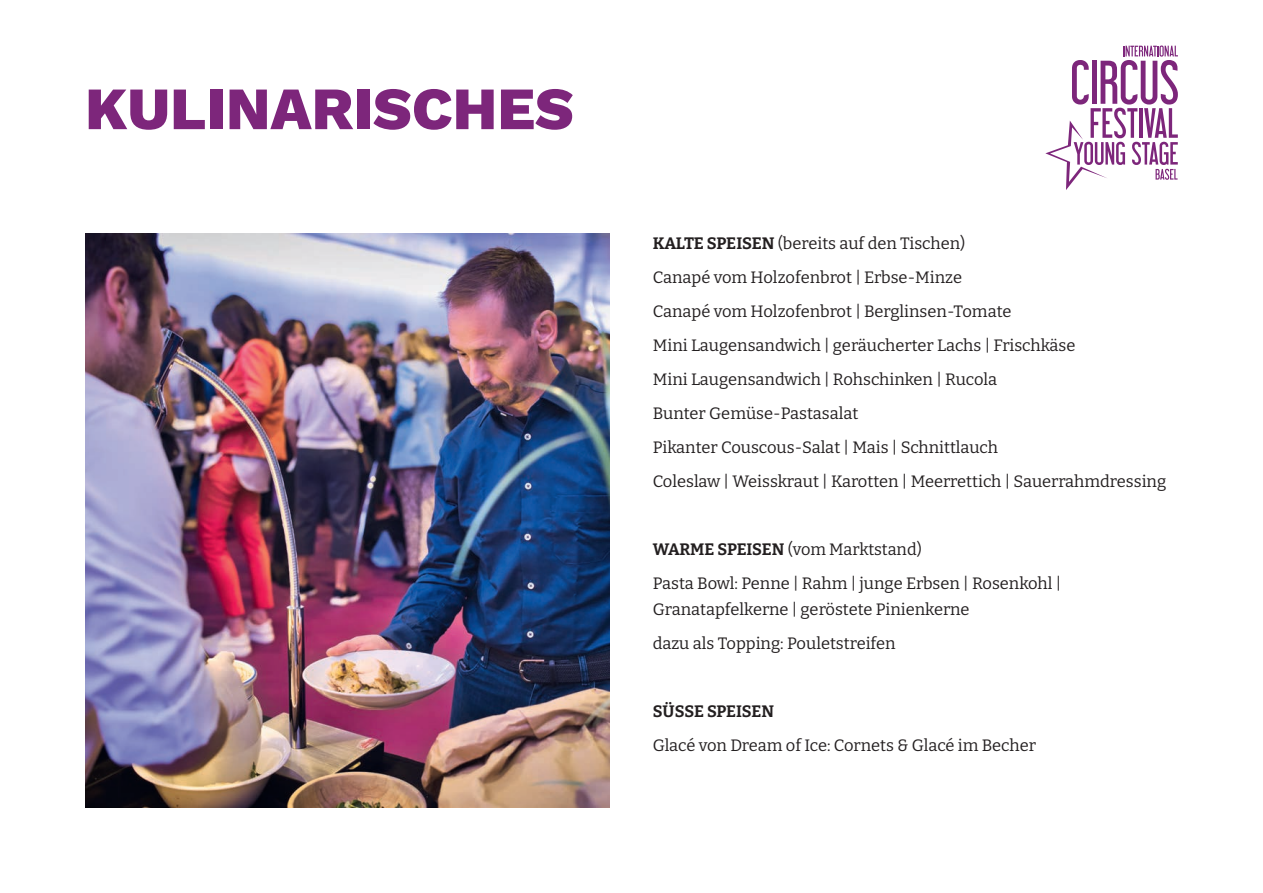
<style>
.page{position:relative;width:1263px;height:893px;background:#fff}
.page>*{position:absolute;margin:0;border:0;box-sizing:border-box;transform-origin:0 0}
.t1{font:800 60px "Work Sans";color:#7d267b}
.t2{font:16.5px/34px "Bitter";color:#231f20}
.t3{font:700 16.5px "Bitter";letter-spacing:-.005em;color:#231f20}
.s1{font-weight:700}
</style>
<div class="page">
<svg style="left:1045px;top:45px;width:133px;height:145px"></svg>
<img style="left:85px;top:234px;width:524px;height:574px">
<h1 class="t1" style="left:85px;top:63px;width:490px">KULINARISCHES</h1>
<p class="t2" style="left:653px;top:226px;width:515px"><span class="s1">KALTE SPEISEN</span> (bereits auf den Tischen)<br>Canapé vom Holzofenbrot | Erbse-Minze<br>Canapé vom Holzofenbrot | Berglinsen-Tomate<br>Mini Laugensandwich | geräucherter Lachs | Frischkäse<br>Mini Laugensandwich | Rohschinken | Rucola<br>Bunter Gemüse-Pastasalat<br>Pikanter Couscous-Salat | Mais | Schnittlauch<br>Coleslaw | Weisskraut | Karotten | Meerrettich | Sauerrahmdressing</p>
<p class="t2" style="left:653px;top:532px;width:410px"><span class="s1">WARME SPEISEN</span> (vom Marktstand)<br>Pasta Bowl: Penne | Rahm | junge Erbsen | Rosenkohl |</p>
<p class="t2" style="left:653px;top:592px;width:318px">Granatapfelkerne | geröstete Pinienkerne dazu als Topping: Pouletstreifen</p>
<p class="t3" style="left:653px;top:701px;width:123px">SÜSSE SPEISEN</p>
<p class="t2" style="left:653px;top:728px;width:385px">Glacé von Dream of Ice: Cornets &amp; Glacé im Becher</p>
</div>
